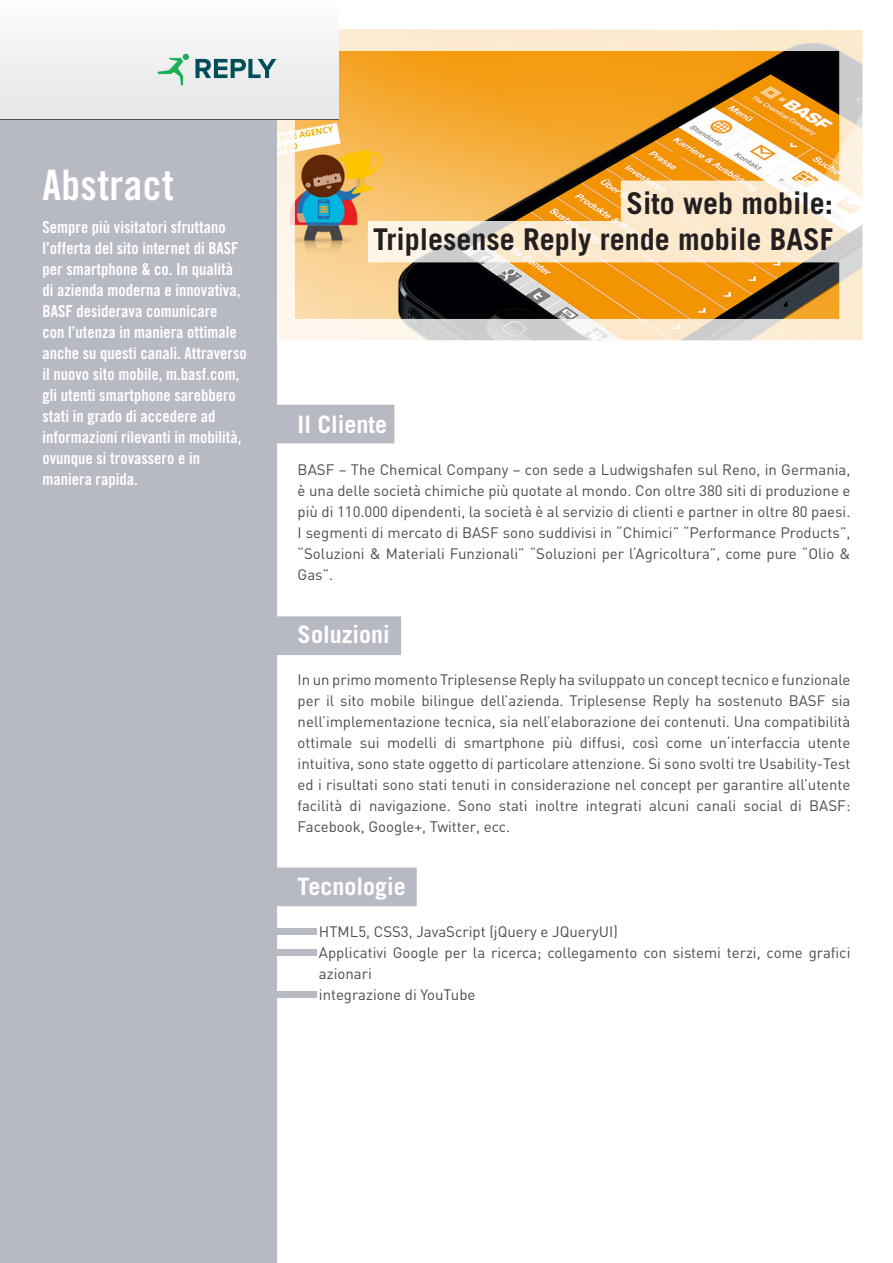
<style>
.page{position:relative;width:893px;height:1263px;background:#fff}
.page>*{position:absolute;margin:0;border:0;box-sizing:border-box;transform-origin:0 0}
.t1{font:42px "Trade Gothic LT Std Bd Cn 20";letter-spacing:.01em;color:#fff}
.t2{font:700 30px/36px "Trade Gothic LT Std";color:#231f20;text-align:right}
.t3{font:700 24px "Trade Gothic LT Std";color:#fff}
.t4{font:16.5px/21px "Trade Gothic LT Std Bd Cn 20";color:#fff}
.t5{font:15px/21px "DIN";color:#4b4c4d;text-align:justify}
</style>
<div class="page">
<svg style="left:276px;top:30px;width:587px;height:311px"></svg>
<div style="left:0;top:0;width:276px;height:1263px;background:#b7bac3"></div>
<div style="left:0;top:0;width:338px;height:119px;background:linear-gradient(to right,#f1f1f2,#f1f1f2)"></div>
<div style="left:251px;top:405px;width:143px;height:38px;background:#b7bac3"></div>
<div style="left:264px;top:617px;width:136px;height:37px;background:#b7bac3"></div>
<div style="left:264px;top:616px;width:137px;height:39px;border:2px solid #b7bac3"></div>
<div style="left:264px;top:868px;width:152px;height:37px;background:#b7bac3"></div>
<div style="left:264px;top:867px;width:153px;height:39px;border:2px solid #b7bac3"></div>
<div style="left:274px;top:929px;width:43px;height:6px;background:#b7bac3"></div>
<div style="left:274px;top:992px;width:43px;height:6px;background:#b7bac3"></div>
<div style="left:274px;top:950px;width:43px;height:6px;background:#b7bac3"></div>
<svg style="left:157px;top:54px;width:32px;height:31px"></svg>
<svg style="left:195px;top:59px;width:81px;height:19px"></svg>
<p class="t1" style="left:43px;top:160px;width:133px">Abstract</p>
<p class="t4" style="left:43px;top:217px;width:206px">Sempre più visitatori sfruttano l’offerta del sito internet di BASF per smartphone &amp; co. In qualità di azienda moderna e innovativa,<br>BASF desiderava comunicare<br>con l’utenza in maniera ottimale anche su questi canali. Attraverso il nuovo sito mobile, m.basf.com, gli utenti smartphone sarebbero stati in grado di accedere ad informazioni rilevanti in mobilità, ovunque si trovassero e in maniera rapida.</p>
<p class="t2" style="left:373px;top:185px;width:462px">Sito web mobile:<br>Triplesense Reply rende mobile BASF</p>
<p class="t3" style="left:298px;top:410px;width:91px">Il Cliente</p>
<p class="t5" style="left:298px;top:459px;width:554px">BASF – The Chemical Company – con sede a Ludwigshafen sul Reno, in Germania, è una delle società chimiche più quotate al mondo. Con oltre 380 siti di produzione e più di 110.000 dipendenti, la società è al servizio di clienti e partner in oltre 80 paesi.<br>I segmenti di mercato di BASF sono suddivisi in “Chimici” “Performance Products”, “Soluzioni &amp; Materiali Funzionali” “Soluzioni per l‘Agricoltura”, come pure “Olio &amp; Gas”.</p>
<p class="t3" style="left:298px;top:620px;width:94px">Soluzioni</p>
<p class="t5" style="left:298px;top:669px;width:554px">In un primo momento Triplesense Reply ha sviluppato un concept tecnico e funzionale per il sito mobile bilingue dell’azienda. Triplesense Reply ha sostenuto BASF sia nell’implementazione tecnica, sia nell’elaborazione dei contenuti. Una compatibilità ottimale sui modelli di smartphone più diffusi, così come un‘interfaccia utente intuitiva, sono state oggetto di particolare attenzione. Si sono svolti tre Usability-Test ed i risultati sono stati tenuti in considerazione nel concept per garantire all’utente facilità di navigazione. Sono stati inoltre integrati alcuni canali social di BASF:<br>Facebook, Google+, Twitter, ecc.</p>
<p class="t3" style="left:298px;top:872px;width:110px">Tecnologie</p>
<p class="t5" style="left:319px;top:921px;width:533px;text-align:left">HTML5, CSS3, JavaScript (jQuery e JQueryUI)<br>Applicativi Google per la ricerca; collegamento con sistemi terzi, come grafici azionari<br>integrazione di YouTube</p>
</div>
